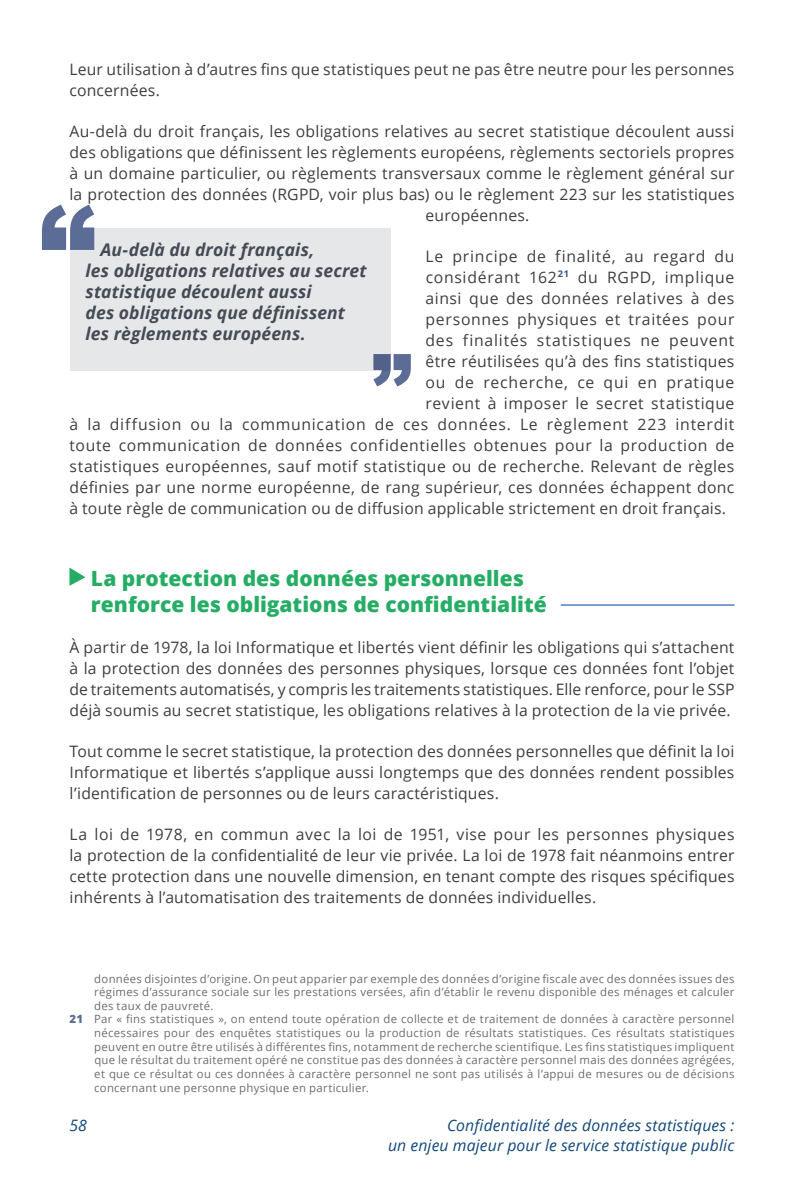
<style>
.page{position:relative;width:794px;height:1191px;background:#fff}
.page>*{position:absolute;margin:0;border:0;box-sizing:border-box;transform-origin:0 0}
.t1{font:800 21px/26.2px "Open Sans";color:#26ad65}
.t2{font:italic 700 17.5px/21px "Open Sans";letter-spacing:.005em;color:#444b55}
.t3{font:15.75px/21px "Open Sans";letter-spacing:.02em;color:#3e3e3f;text-align:justify}
.t4{font:15.75px "Open Sans";letter-spacing:.05em;color:#3e3e3f}
.t5{font:15.75px "Open Sans";letter-spacing:.04em;color:#3e3e3f}
.t6{font:italic 15.75px/20.1px "Open Sans";letter-spacing:.01em;color:#11487b;text-align:right}
.t7{font:15.75px "Open Sans";letter-spacing:.045em;color:#3e3e3f}
.t8{font:11.38px "Open Sans";letter-spacing:.025em;color:#6c6d70}
.s1{font-weight:800;color:#5b6c96}
</style>
<div class="page">
<hr style="left:561px;top:604px;width:173px;height:1px;background:#396eb7">
<svg style="left:69px;top:567px;width:16px;height:19px"></svg>
<div style="left:71px;top:228px;width:320px;height:142px;background:#e6e7e9"></div>
<svg style="left:42px;top:205px;width:52px;height:45px"></svg>
<svg style="left:373px;top:354px;width:38px;height:32px"></svg>
<p class="t3" style="left:69px;top:58px;width:666px">Leur utilisation à d’autres fins que statistiques peut ne pas être neutre pour les personnes concernées.</p>
<p class="t3" style="left:69px;top:120px;width:666px">Au-delà du droit français, les obligations relatives au secret statistique découlent aussi</p>
<p class="t3" style="left:69px;top:141px;width:666px">des obligations que définissent les règlements européens, règlements sectoriels propres</p>
<p class="t3" style="left:69px;top:162px;width:666px">à un domaine particulier, ou règlements transversaux comme le règlement général sur</p>
<p class="t3" style="left:70px;top:183px;width:666px">la protection des données (RGPD, voir plus bas) ou le règlement 223 sur les statistiques</p>
<p class="t3" style="left:425px;top:204px;width:105px">européennes.</p>
<p class="t7" style="left:425px;top:245px;width:310px">Le principe de finalité, au regard du</p>
<p class="t7" style="left:426px;top:266px;width:310px">considérant 162<sup>21</sup> du RGPD, implique</p>
<p class="t3" style="left:425px;top:287px;width:310px">ainsi que des données relatives à des</p>
<p class="t5" style="left:425px;top:308px;width:310px">personnes physiques et traitées pour</p>
<p class="t4" style="left:425px;top:329px;width:310px">des finalités statistiques ne peuvent</p>
<p class="t3" style="left:425px;top:350px;width:310px">être réutilisées qu’à des fins statistiques</p>
<p class="t4" style="left:425px;top:371px;width:310px">ou de recherche, ce qui en pratique</p>
<p class="t3" style="left:425px;top:392px;width:310px">revient à imposer le secret statistique</p>
<p class="t4" style="left:69px;top:413px;width:666px">à la diffusion ou la communication de ces données. Le règlement 223 interdit</p>
<p class="t5" style="left:69px;top:434px;width:666px">toute communication de données confidentielles obtenues pour la production de</p>
<p class="t3" style="left:69px;top:455px;width:666px">statistiques européennes, sauf motif statistique ou de recherche. Relevant de règles</p>
<p class="t3" style="left:69px;top:476px;width:666px">définies par une norme européenne, de rang supérieur, ces données échappent donc</p>
<p class="t3" style="left:69px;top:497px;width:658px">à toute règle de communication ou de diffusion applicable strictement en droit français.</p>
<p class="t2" style="left:86px;top:239px;width:283px;text-indent:15px">Au-delà du droit français,<br>les obligations relatives au secret statistique découlent aussi<br>des obligations que définissent les règlements européens.</p>
<h1 class="t1" style="left:91px;top:564px;width:457px">La protection des données personnelles renforce les obligations de confidentialité</h1>
<p class="t3" style="left:69px;top:636px;width:666px">À partir de 1978, la loi Informatique et libertés vient définir les obligations qui s’attachent à la protection des données des personnes physiques, lorsque ces données font l’objet de traitements automatisés, y compris les traitements statistiques. Elle renforce, pour le SSP déjà soumis au secret statistique, les obligations relatives à la protection de la vie privée.</p>
<p class="t3" style="left:69px;top:740px;width:666px">Tout comme le secret statistique, la protection des données personnelles que définit la loi Informatique et libertés s’applique aussi longtemps que des données rendent possibles l’identification de personnes ou de leurs caractéristiques.</p>
<p class="t3" style="left:70px;top:823px;width:666px">La loi de 1978, en commun avec la loi de 1951, vise pour les personnes physiques la protection de la confidentialité de leur vie privée. La loi de 1978 fait néanmoins entrer cette protection dans une nouvelle dimension, en tenant compte des risques spécifiques inhérents à l’automatisation des traitements de données individuelles.</p>
<p class="t8" style="left:94px;top:970px;width:641px">données disjointes d’origine. On peut apparier par exemple des données d’origine fiscale avec des données issues des</p>
<p class="t8" style="left:94px;top:984px;width:641px">régimes d’assurance sociale sur les prestations versées, afin d’établir le revenu disponible des ménages et calculer</p>
<p class="t8" style="left:94px;top:998px;width:121px">des taux de pauvreté.</p>
<p class="t8" style="left:69px;top:1011px;width:666px"><span class="s1">21</span> Par « fins statistiques », on entend toute opération de collecte et de traitement de données à caractère personnel</p>
<p class="t8" style="left:94px;top:1025px;width:641px">nécessaires pour des enquêtes statistiques ou la production de résultats statistiques. Ces résultats statistiques</p>
<p class="t8" style="left:94px;top:1038px;width:641px">peuvent en outre être utilisés à différentes fins, notamment de recherche scientifique. Les fins statistiques impliquent</p>
<p class="t8" style="left:94px;top:1052px;width:641px">que le résultat du traitement opéré ne constitue pas des données à caractère personnel mais des données agrégées,</p>
<p class="t8" style="left:94px;top:1066px;width:641px">et que ce résultat ou ces données à caractère personnel ne sont pas utilisés à l’appui de mesures ou de décisions</p>
<p class="t8" style="left:94px;top:1079px;width:276px">concernant une personne physique en particulier.</p>
<p class="t6" style="left:69px;top:1114px;width:19px">58</p>
<p class="t6" style="left:388px;top:1114px;width:348px">Confidentialité des données statistiques :<br>un enjeu majeur pour le service statistique public</p>
</div>
